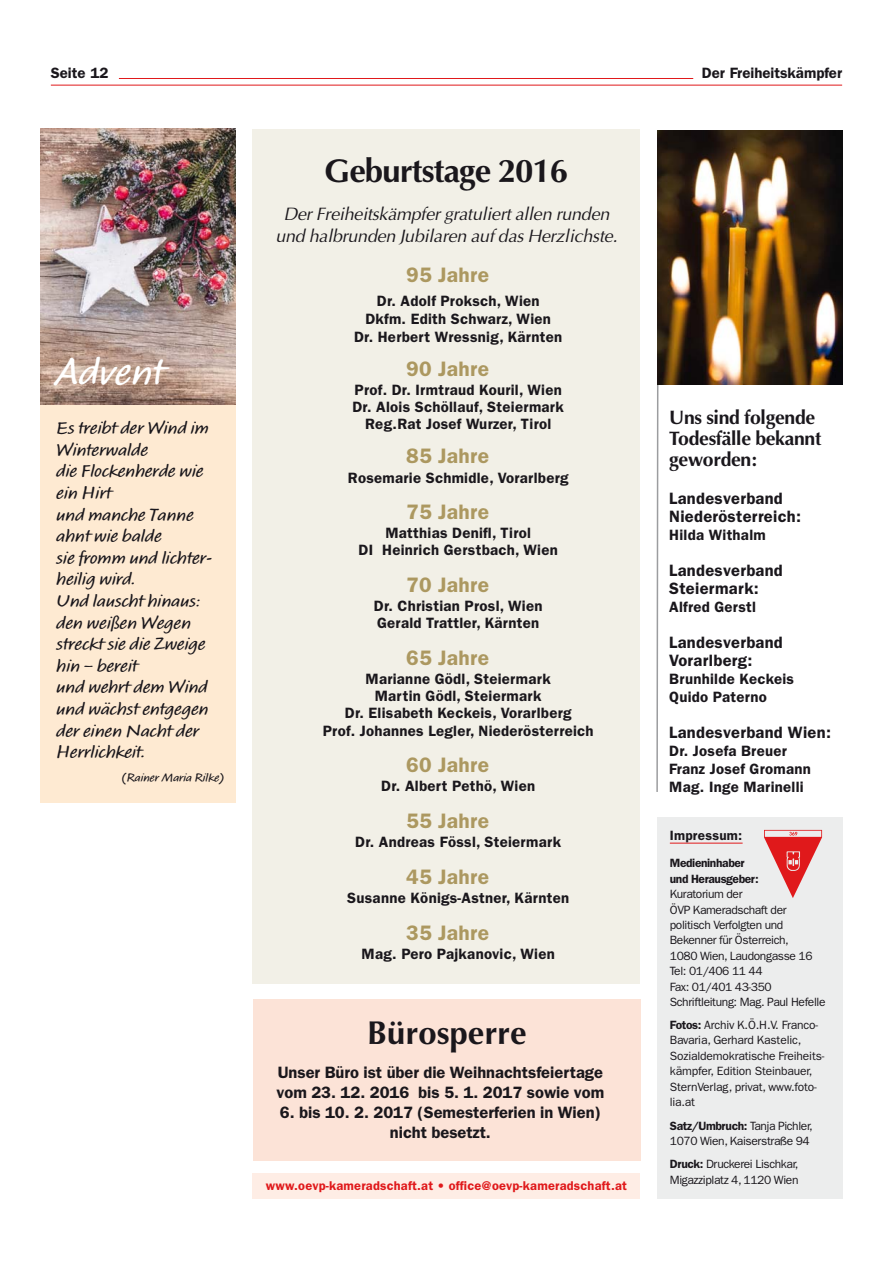
<style>
.page{position:relative;width:893px;height:1263px;background:#fff}
.page>*{position:absolute;margin:0;border:0;box-sizing:border-box;transform-origin:0 0}
.t1{font:600 39px "Calliope MVB Std";color:#fff}
.t2{font:700 33px "Optima";letter-spacing:-.03em;color:#1a171c}
.t3{font:700 33px "Optima";color:#1a171c}
.t4{font:600 21px "Franklin Gothic";letter-spacing:.015em;color:#ac9860}
.t5{font:700 19.5px/21px "Optima";letter-spacing:-.015em;color:#1a171c}
.t6{font:600 18px/21.6px "Calliope MVB Std";color:#1a171c}
.t7{font:italic 18px/21.9px "Optima";color:#1a171c;text-align:center}
.t8{font:600 16.5px/18px "Franklin Gothic";letter-spacing:.015em;color:#1a171c}
.t9{font:600 15px/17.1px "Franklin Gothic";letter-spacing:.015em;color:#1a171c;text-align:center}
.t10{font:600 13.5px "Franklin Gothic";letter-spacing:.02em;color:#1a171c}
.t11{font:600 12.75px "Franklin Gothic";letter-spacing:.015em;color:#e0191b}
.t12{font:12px/15.5px "Franklin Gothic";letter-spacing:-.03em;color:#1a171c}
.t13{font:600 12px/15.5px "Franklin Gothic";letter-spacing:-.03em;color:#1a171c}
.t14{font:600 12px "Calliope MVB Std";color:#1a171c}
.s1{font-weight:600}
</style>
<div class="page">
<hr style="left:51px;top:85px;width:791px;height:1px;background:#e0191b">
<hr style="left:119px;top:78px;width:574px;height:1px;background:#e0191b">
<div style="left:657px;top:818px;width:185px;height:381px;background:#eceded"></div>
<hr style="left:669px;top:843px;width:73px;height:1px;background:#e0191b">
<img style="left:764px;top:829px;width:58px;height:69px">
<div style="left:253px;top:1174px;width:387px;height:25px;background:#feede5"></div>
<div style="left:253px;top:999px;width:387px;height:162px;background:#fce3d7"></div>
<div style="left:253px;top:129px;width:387px;height:855px;background:#f2f0e7"></div>
<svg style="left:656px;top:384px;width:3px;height:408px"></svg>
<img style="left:657px;top:130px;width:185px;height:254px">
<img style="left:40px;top:129px;width:196px;height:276px">
<div style="left:40px;top:406px;width:196px;height:397px;background:#feead2"></div>
<p class="t9" style="left:51px;top:66px;width:59px">Seite 12</p>
<p class="t9" style="left:701px;top:66px;width:142px">Der Freiheitskämpfer</p>
<h1 class="t1" style="left:57px;top:357px;width:109px">Advent</h1>
<p class="t6" style="left:57px;top:419px;width:157px">Es treibt der Wind im<br>Winterwalde<br>die Flockenherde wie ein Hirt<br>und manche Tanne ahnt wie balde<br>sie fromm und lichter&shy;heilig wird.<br>Und lauscht hinaus: den weißen Wegen streckt sie die Zweige hin – bereit<br>und wehrt dem Wind und wächst entgegen der einen Nacht der<br>Herrlichkeit.</p>
<p class="t14" style="left:122px;top:773px;width:103px">(Rainer Maria Rilke)</p>
<h2 class="t2" style="left:324px;top:157px;width:245px">Geburtstage 2016</h2>
<p class="t7" style="left:275px;top:204px;width:347px">DerFreiheitskämpfergratuliertallen runden und halbrunden Jubilaren auf dasHerzlichste.</p>
<h3 class="t4" style="left:406px;top:267px;width:85px">95 Jahre</h3>
<p class="t9" style="left:354px;top:293px;width:210px;line-height:18px">Dr. Adolf Proksch, Wien<br>Dkfm. Edith Schwarz, Wien<br>Dr. Herbert Wressnig, Kärnten</p>
<h3 class="t4" style="left:406px;top:362px;width:85px">90 Jahre</h3>
<p class="t9" style="left:352px;top:383px;width:213px">Prof. Dr. Irmtraud Kouril, Wien<br>Dr. Alois Schöllauf, Steiermark<br>Reg.Rat Josef Wurzer, Tirol</p>
<h3 class="t4" style="left:406px;top:449px;width:85px">85 Jahre</h3>
<p class="t9" style="left:348px;top:470px;width:222px">Rosemarie Schmidle, Vorarlberg</p>
<h3 class="t4" style="left:406px;top:505px;width:85px">75 Jahre</h3>
<p class="t9" style="left:358px;top:526px;width:201px">Matthias Denifl, Tirol<br>DI Heinrich Gerstbach, Wien</p>
<h3 class="t4" style="left:406px;top:578px;width:85px">70 Jahre</h3>
<p class="t9" style="left:374px;top:599px;width:170px;text-align:left">Dr. Christian Prosl, Wien<br>Gerald Trattler, Kärnten</p>
<h3 class="t4" style="left:406px;top:651px;width:85px">65 Jahre</h3>
<p class="t9" style="left:323px;top:672px;width:272px">Marianne Gödl, Steiermark<br>Martin Gödl, Steiermark<br>Dr. Elisabeth Keckeis, Vorarlberg<br>Prof. Johannes Legler, Niederösterreich</p>
<h3 class="t4" style="left:406px;top:758px;width:85px">60 Jahre</h3>
<p class="t9" style="left:381px;top:779px;width:155px">Dr. Albert Pethö, Wien</p>
<h3 class="t4" style="left:406px;top:814px;width:85px">55 Jahre</h3>
<p class="t9" style="left:355px;top:835px;width:207px">Dr. Andreas Fössl, Steiermark</p>
<h3 class="t4" style="left:406px;top:869px;width:85px">45 Jahre</h3>
<p class="t9" style="left:347px;top:891px;width:223px">Susanne Königs-Astner, Kärnten</p>
<h3 class="t4" style="left:406px;top:925px;width:85px">35 Jahre</h3>
<p class="t9" style="left:361px;top:946px;width:195px">Mag. Pero Pajkanovic, Wien</p>
<h2 class="t3" style="left:367px;top:1019px;width:161px">Bürosperre</h2>
<p class="t8" style="left:276px;top:1064px;width:329px;line-height:19.8px">Unser Büro ist über die Weihnachtsfeiertage vom 23. 12. 2016 bis 5. 1. 2017 sowie vom</p>
<p class="t8" style="left:280px;top:1104px;width:322px;line-height:19.8px;text-align:center">6. bis 10. 2. 2017 (Semesterferien in Wien) nicht besetzt.</p>
<p class="t11" style="left:266px;top:1181px;width:362px">www.oevp-kameradschaft.at • office@oevp-kameradschaft.at</p>
<h3 class="t5" style="left:669px;top:408px;width:154px">Uns sind folgende<br>Todesfälle bekannt geworden:</h3>
<p class="t8" style="left:669px;top:491px;width:133px">Landesverband<br>Niederösterreich:</p>
<p class="t9" style="left:669px;top:528px;width:98px">Hilda Withalm</p>
<p class="t8" style="left:669px;top:563px;width:115px">Landesverband<br>Steiermark:</p>
<p class="t9" style="left:669px;top:600px;width:88px">Alfred Gerstl</p>
<p class="t8" style="left:669px;top:635px;width:115px">Landesverband<br>Vorarlberg:</p>
<p class="t9" style="left:669px;top:671px;width:126px;line-height:18px;text-align:left">Brunhilde Keckeis<br>Quido Paterno</p>
<p class="t8" style="left:669px;top:725px;width:163px">Landesverband Wien:</p>
<p class="t9" style="left:669px;top:743px;width:143px;line-height:18px;text-align:left">Dr. Josefa Breuer<br>Franz Josef Gromann<br>Mag. Inge Marinelli</p>
<p class="t10" style="left:669px;top:831px;width:74px">Impressum:</p>
<p class="t13" style="left:669px;top:856px;width:90px">Medieninhaber und Herausgeber:</p>
<p class="t12" style="left:669px;top:887px;width:157px">Kuratorium der<br>ÖVP Kamerad schaft der politisch Verfolgten und<br>Bekenner für Österreich,<br>1080 Wien, Laudongasse 16<br>Tel: 01/406 11 44<br>Fax: 01/401 43-350<br>Schriftleitung: Mag. Paul Hefelle</p>
<p class="t12" style="left:669px;top:1018px;width:156px"><span class="s1">Fotos:</span> Archiv K.Ö.H.V. Franco-<br>Bavaria, Gerhard Kastelic,<br>Sozialdemokratische Freiheits&shy;kämpfer, Edition Steinbauer,<br>SternVerlag, privat, www.foto&shy;lia.at</p>
<p class="t12" style="left:669px;top:1119px;width:144px"><span class="s1">Satz/Umbruch:</span> Tanja Pichler,<br>1070 Wien, Kaiserstraße 94</p>
<p class="t12" style="left:669px;top:1157px;width:130px"><span class="s1">Druck:</span> Druckerei Lischkar,<br>Migazziplatz 4, 1120 Wien</p>
</div>
